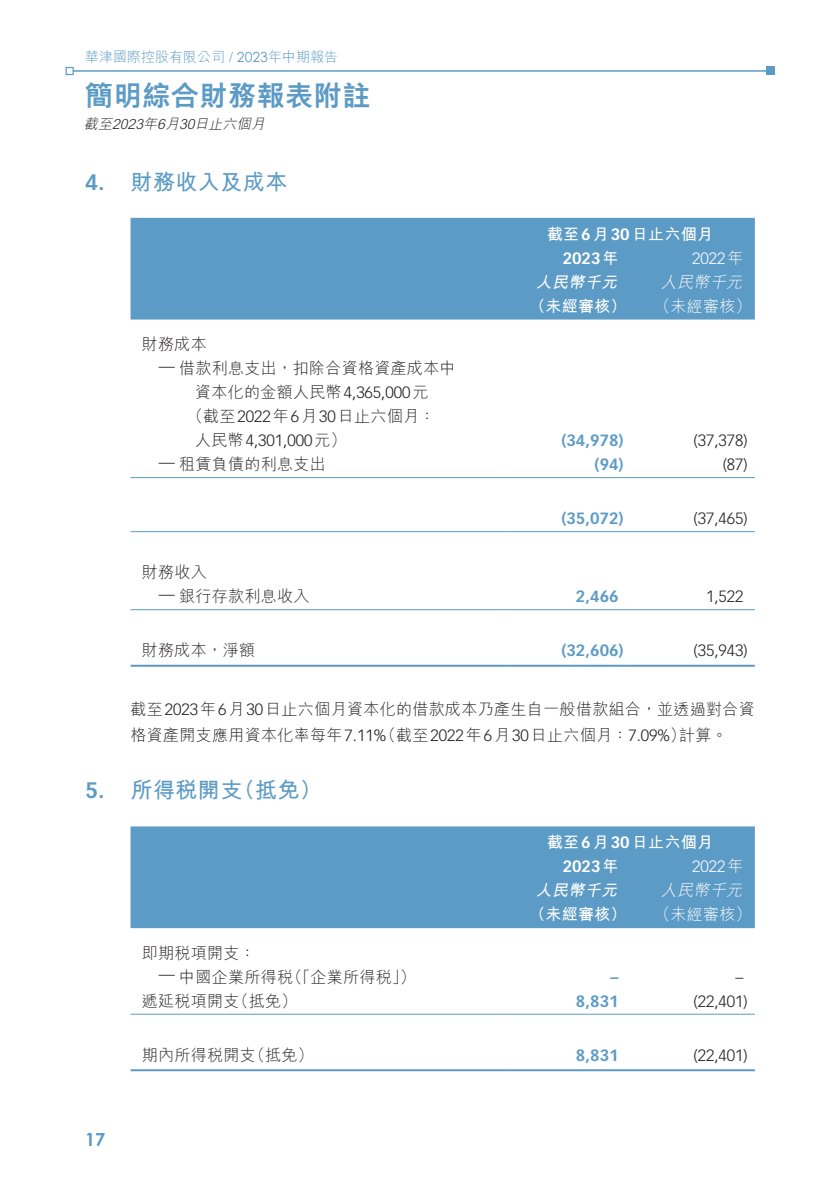
<style>
.page{position:relative;width:840px;height:1191px;background:#fff}
.page>*{position:absolute;margin:0;border:0;box-sizing:border-box;transform-origin:0 0}
.t1{font:800 28px "M Hei HK";letter-spacing:.02em;color:#5c9bc5}
.t2{font:700 22px "M Hei HK";letter-spacing:.02em;color:#5c9bc5}
.t3{font:700 22px "Vectora LT Std";color:#5c9bc5}
.t4{font:700 18px "Century Gothic";color:#5c9bc5}
.t5{font:300 16px/24px "M Hei HK";letter-spacing:.02em;color:#231f20}
.t6{font:300 16px "Vectora LT Std";color:#231f20}
.t7{font:700 16px "Vectora LT Std";color:#5c9bc5}
.t8{font:700 16px "M Hei HK";letter-spacing:.02em;color:#fff}
.t9{font:300 16px "M Hei HK";letter-spacing:.02em;color:#fff}
.t10{font:300 16px "Vectora LT Std";color:#fff}
.t11{font:700 16px "Vectora LT Std";color:#fff}
.t12{font:italic 300 16px "M Hei HK";color:#fff}
.t13{font:italic 700 16px "M Hei HK";color:#fff}
.t14{font:300 14px "M Hei HK";color:#5c9bc5}
.t15{font:italic 300 14px "M Hei HK";color:#231f20}
.s1{font-family:"Century Gothic";font-weight:400}
.s2{font-family:"Vectora LT Std"}
.s3{font-family:"M Hei HK"}
</style>
<div class="page">
<svg style="left:65px;top:67px;width:9px;height:8px"></svg>
<hr style="left:73px;top:70px;width:695px;height:2px;background:#5c9bc5">
<div style="left:765px;top:67px;width:9px;height:8px;background:#5c9bc5"></div>
<div style="left:130px;top:218px;width:624px;height:101px;background:#5c9bc5"></div>
<hr style="left:130px;top:477px;width:375px;height:1px;background:#5c9bc5">
<hr style="left:505px;top:477px;width:124px;height:1px;background:#5c9bc5">
<hr style="left:629px;top:477px;width:125px;height:1px;background:#5c9bc5">
<hr style="left:130px;top:531px;width:375px;height:1px;background:#5c9bc5">
<hr style="left:505px;top:531px;width:124px;height:1px;background:#5c9bc5">
<hr style="left:629px;top:531px;width:125px;height:1px;background:#5c9bc5">
<hr style="left:130px;top:609px;width:375px;height:1px;background:#5c9bc5">
<hr style="left:505px;top:609px;width:124px;height:1px;background:#5c9bc5">
<hr style="left:629px;top:609px;width:125px;height:1px;background:#5c9bc5">
<hr style="left:130px;top:665px;width:375px;height:2px;background:#5c9bc5">
<hr style="left:505px;top:665px;width:124px;height:2px;background:#5c9bc5">
<hr style="left:629px;top:665px;width:125px;height:2px;background:#5c9bc5">
<div style="left:130px;top:826px;width:624px;height:102px;background:#5c9bc5"></div>
<hr style="left:130px;top:1013px;width:375px;height:1px;background:#5c9bc5">
<hr style="left:505px;top:1013px;width:124px;height:1px;background:#5c9bc5">
<hr style="left:629px;top:1013px;width:125px;height:1px;background:#5c9bc5">
<hr style="left:130px;top:1069px;width:375px;height:2px;background:#5c9bc5">
<hr style="left:505px;top:1069px;width:124px;height:2px;background:#5c9bc5">
<hr style="left:629px;top:1069px;width:125px;height:2px;background:#5c9bc5">
<p class="t14" style="left:85px;top:50px;width:254px">華津國際控股有限公司 / <span class="s1">2023</span>年中期報告</p>
<h1 class="t1" style="left:85px;top:81px;width:287px">簡明綜合財務報表附註</h1>
<p class="t15" style="left:194px;top:117px;width:74px">日止六個月</p>
<p class="t15" style="left:143px;top:117px;width:18px">年</p>
<p class="t15" style="left:84px;top:117px;width:32px">截至</p>
<p class="t15" style="left:157px;top:117px;width:26px">月6</p>
<p class="t15" style="left:112px;top:117px;width:36px">2023</p>
<p class="t15" style="left:179px;top:117px;width:20px">30</p>
<h2 class="t3" style="left:85px;top:169px;width:21px">4.</h2>
<h2 class="t3" style="left:85px;top:777px;width:21px">5.</h2>
<h2 class="t2" style="left:130px;top:166px;width:158px">財務收入及成本</h2>
<p class="t5" style="left:179px;top:332px;width:278px;text-indent:-37px">財務成本<br>借款利息支出，扣除合資格資產成本中</p>
<p class="t6" style="left:159px;top:357px;width:17px">—</p>
<p class="t5" style="left:187px;top:380px;width:249px;text-align:center">資本化的金額人民幣<span class="s2">4,365,000</span>元（截至<span class="s2">2022</span>年<span class="s2">6</span>月<span class="s2">30</span>日止六個月：</p>
<p class="t6" style="left:195px;top:431px;width:153px"><span class="s3">人民幣</span>4,301,000<span class="s3">元(</span></p>
<p class="t5" style="left:179px;top:452px;width:148px">租賃負債的利息支出</p>
<p class="t6" style="left:159px;top:453px;width:17px">—</p>
<p class="t5" style="left:142px;top:560px;width:66px">財務收入</p>
<p class="t5" style="left:179px;top:584px;width:132px">銀行存款利息收入</p>
<p class="t6" style="left:159px;top:585px;width:17px">—</p>
<p class="t5" style="left:142px;top:638px;width:115px">財務成本，淨額</p>
<p class="t8" style="left:546px;top:222px;width:168px">截至<span class="s2">6</span>月<span class="s2">30</span>日止六個月</p>
<p class="t10" style="left:691px;top:249px;width:53px">2022 <span class="s3">年</span></p>
<p class="t11" style="left:562px;top:248px;width:57px">2023<span class="s3">年</span></p>
<p class="t13" style="left:535px;top:270px;width:87px">人民幣千元</p>
<p class="t8" style="left:529px;top:294px;width:98px">（未經審核）</p>
<p class="t12" style="left:660px;top:274px;width:86px">人民幣千元</p>
<p class="t9" style="left:654px;top:298px;width:98px">（未經審核(</p>
<p class="t7" style="left:561px;top:431px;width:64px">)34,978(</p>
<p class="t6" style="left:693px;top:431px;width:56px">)37,378(</p>
<p class="t7" style="left:594px;top:455px;width:31px">)94(</p>
<p class="t6" style="left:722px;top:455px;width:26px">)87(</p>
<p class="t7" style="left:561px;top:509px;width:64px">)35,072(</p>
<p class="t6" style="left:693px;top:509px;width:56px">)37,465(</p>
<p class="t7" style="left:575px;top:587px;width:44px">2,466</p>
<p class="t6" style="left:705px;top:587px;width:39px">1,522</p>
<p class="t7" style="left:561px;top:641px;width:64px">)32,606(</p>
<p class="t6" style="left:693px;top:641px;width:56px">)35,943(</p>
<p class="t5" style="left:678px;top:695px;width:77px;line-height:26px;text-indent:-548px">截至<span class="s2">2023</span>年<span class="s2">6</span>月<span class="s2">30</span>日止六個月資本化的借款成本乃產生自一般借款組合，並透過對合資計算。</p>
<p class="t5" style="left:380px;top:722px;width:307px">（截至<span class="s2">2022</span>年<span class="s2">6</span>月<span class="s2">30</span>日止六個月：<span class="s2">7.09%</span>）</p>
<p class="t5" style="left:130px;top:722px;width:257px">格資產開支應用資本化率每年<span class="s2">7.11%</span></p>
<h2 class="t2" style="left:233px;top:774px;width:90px">（抵免(</h2>
<h2 class="t2" style="left:130px;top:774px;width:113px">所得稅開支</h2>
<p class="t8" style="left:546px;top:831px;width:168px">截至<span class="s2">6</span>月<span class="s2">30</span>日止六個月</p>
<p class="t10" style="left:691px;top:857px;width:53px">2022 <span class="s3">年</span></p>
<p class="t11" style="left:562px;top:857px;width:57px">2023<span class="s3">年</span></p>
<p class="t5" style="left:142px;top:940px;width:115px">即期稅項開支：</p>
<p class="t5" style="left:286px;top:964px;width:131px">（「企業所得稅 (「</p>
<p class="t5" style="left:179px;top:964px;width:115px">中國企業所得稅</p>
<p class="t6" style="left:159px;top:965px;width:17px">—</p>
<p class="t5" style="left:233px;top:988px;width:66px">（抵免(</p>
<p class="t5" style="left:142px;top:988px;width:99px">遞延稅項開支</p>
<p class="t5" style="left:249px;top:1042px;width:66px">（抵免(</p>
<p class="t5" style="left:142px;top:1042px;width:115px">期內所得稅開支</p>
<p class="t13" style="left:535px;top:879px;width:87px">人民幣千元</p>
<p class="t12" style="left:660px;top:882px;width:86px">人民幣千元</p>
<p class="t8" style="left:529px;top:903px;width:98px">（未經審核）</p>
<p class="t9" style="left:654px;top:906px;width:98px">（未經審核(</p>
<p class="t7" style="left:610px;top:967px;width:9px">–</p>
<p class="t6" style="left:735px;top:967px;width:9px">–</p>
<p class="t7" style="left:575px;top:991px;width:44px">8,831</p>
<p class="t6" style="left:693px;top:991px;width:56px">)22,401(</p>
<p class="t7" style="left:575px;top:1045px;width:44px">8,831</p>
<p class="t6" style="left:693px;top:1045px;width:56px">)22,401(</p>
<p class="t4" style="left:85px;top:1126px;width:22px">17</p>
</div>
